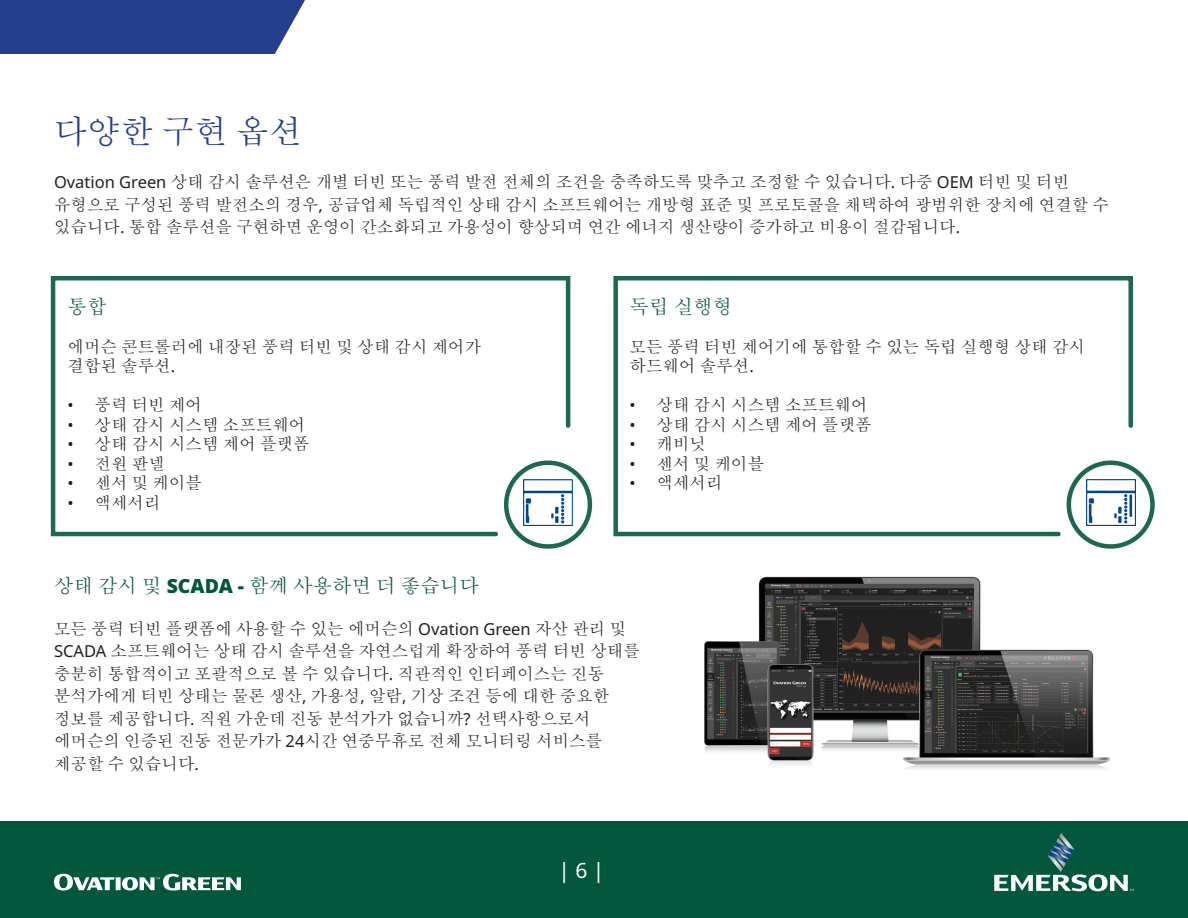
<style>
.page{position:relative;width:1188px;height:918px;background:#fff}
.page>*{position:absolute;margin:0;border:0;box-sizing:border-box;transform-origin:0 0}
.t1{font:500 33px "Adobe Myungjo Std";color:#253f8e}
.t2{font:21px "Noto Sans";color:#fff}
.t3{font:500 19.5px "Adobe Myungjo Std";color:#03573d}
.t4{font:500 16.5px/22.5px "Adobe Myungjo Std";color:#231f20}
.s1{font-family:"Noto Sans";font-weight:400}
.s2{font-family:"Noto Sans";font-weight:900}
</style>
<div class="page">
<div style="left:0;top:822px;width:1188px;height:96px;background:#03573d"></div>
<div style="left:0;top:0;width:305px;height:54px;background:#253f8e"></div>
<svg style="left:994px;top:833px;width:140px;height:58px"></svg>
<svg style="left:54px;top:874px;width:187px;height:17px"></svg>
<img style="left:704px;top:576px;width:406px;height:193px">
<div style="left:504px;top:461px;width:88px;height:88px;border:4px solid #03573d;border-radius:50%"></div>
<img style="left:572px;top:479px;width:1px;height:46px">
<svg style="left:50px;top:276px;width:522px;height:262px"></svg>
<div style="left:1067px;top:461px;width:88px;height:88px;border:4px solid #03573d;border-radius:50%"></div>
<img style="left:1134px;top:479px;width:1px;height:46px">
<svg style="left:613px;top:276px;width:521px;height:262px"></svg>
<p class="t1" style="left:54px;top:115px;width:250px">다양한 구현 옵션</p>
<p class="t4" style="left:54px;top:171px;width:1057px"><span class="s1">Ovation Green</span> 상태 감시 솔루션은 개별 터빈 또는 풍력 발전 전체의 조건을 충족하도록 맞추고 조정할 수 있습니다<span class="s1">.</span> 다중 <span class="s1">OEM</span> 터빈 및 터빈 유형으로 구성된 풍력 발전소의 경우<span class="s1">,</span> 공급업체 독립적인 상태 감시 소프트웨어는 개방형 표준 및 프로토콜을 채택하여 광범위한 장치에 연결할 수 있습니다<span class="s1">.</span> 통합 솔루션을 구현하면 운영이 간소화되고 가용성이 향상되며 연간 에너지 생산량이 증가하고 비용이 절감됩니다<span class="s1">.</span></p>
<p class="t3" style="left:68px;top:296px;width:40px">통합</p>
<p class="t4" style="left:68px;top:337px;width:415px;line-height:19.5px">에머슨 콘트롤러에 내장된 풍력 터빈 및 상태 감시 제어가 결합된 솔루션<span class="s1">.</span></p>
<p class="t4" style="left:68px;top:394px;width:136px"><span class="s1">•</span> 풍력 터빈 제어</p>
<p class="t4" style="left:68px;top:413px;width:239px"><span class="s1">•</span> 상태 감시 시스템 소프트웨어</p>
<p class="t4" style="left:68px;top:433px;width:244px"><span class="s1">•</span> 상태 감시 시스템 제어 플랫폼</p>
<p class="t4" style="left:68px;top:452px;width:99px"><span class="s1">•</span> 전원 판넬</p>
<p class="t4" style="left:68px;top:472px;width:136px"><span class="s1">•</span> 센서 및 케이블</p>
<p class="t4" style="left:68px;top:491px;width:94px"><span class="s1">•</span> 액세서리</p>
<p class="t3" style="left:630px;top:296px;width:104px">독립 실행형</p>
<p class="t4" style="left:630px;top:337px;width:457px;line-height:19.5px">모든 풍력 터빈 제어기에 통합할 수 있는 독립 실행형 상태 감시 하드웨어 솔루션<span class="s1">.</span></p>
<p class="t4" style="left:630px;top:394px;width:239px"><span class="s1">•</span> 상태 감시 시스템 소프트웨어</p>
<p class="t4" style="left:630px;top:413px;width:244px"><span class="s1">•</span> 상태 감시 시스템 제어 플랫폼</p>
<p class="t4" style="left:630px;top:433px;width:78px"><span class="s1">•</span> 캐비닛</p>
<p class="t4" style="left:630px;top:452px;width:136px"><span class="s1">•</span> 센서 및 케이블</p>
<p class="t4" style="left:630px;top:472px;width:94px"><span class="s1">•</span> 액세서리</p>
<p class="t3" style="left:54px;top:576px;width:426px">상태 감시 및 <span class="s2">SCADA -</span> 함께 사용하면 더 좋습니다</p>
<p class="t4" style="left:54px;top:618px;width:587px">모든 풍력 터빈 플랫폼에 사용할 수 있는 에머슨의 <span class="s1">Ovation Green</span> 자산 관리 및 <span class="s1">SCADA</span> 소프트웨어는 상태 감시 솔루션을 자연스럽게 확장하여 풍력 터빈 상태를 충분히 통합적이고 포괄적으로 볼 수 있습니다<span class="s1">.</span> 직관적인 인터페이스는 진동 분석가에게 터빈 상태는 물론 생산<span class="s1">,</span> 가용성<span class="s1">,</span> 알람<span class="s1">,</span> 기상 조건 등에 대한 중요한 정보를 제공합니다<span class="s1">.</span> 직원 가운데 진동 분석가가 없습니까<span class="s1">?</span> 선택사항으로서 에머슨의 인증된 진동 전문가가 <span class="s1">24</span>시간 연중무휴로 전체 모니터링 서비스를 제공할 수 있습니다<span class="s1">.</span></p>
<p class="t2" style="left:558px;top:859px;width:48px">| 6 |</p>
</div>
